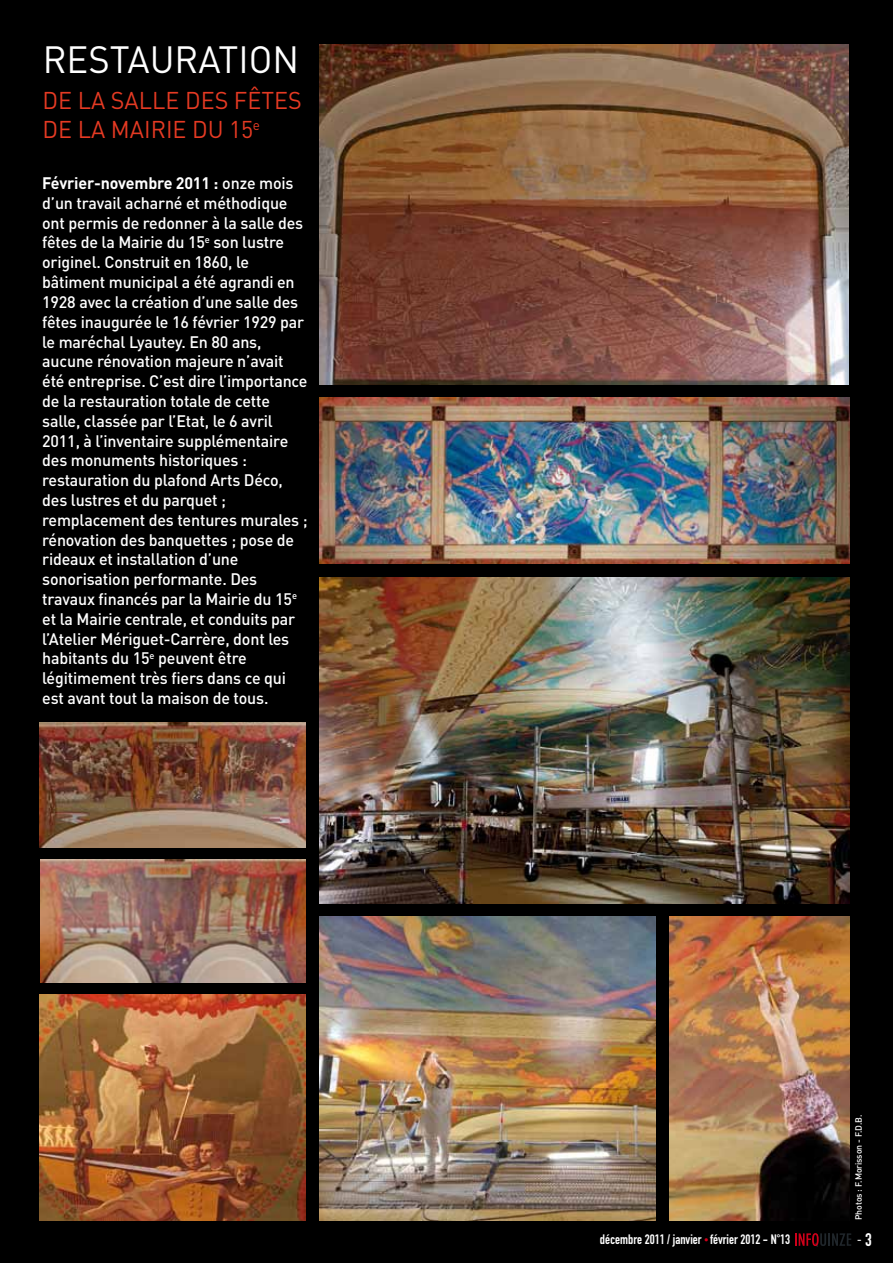
<style>
.page{position:relative;width:893px;height:1263px;background:#000}
.page>*{position:absolute;margin:0;border:0;box-sizing:border-box;transform-origin:0 0}
.t1{font:37.5px "DIN Pro";color:#fff}
.t2{font:24px/28.8px "DIN Pro";color:#e53a23}
.t3{font:500 16.5px/19.8px "DIN Pro";letter-spacing:-.01em;color:#fff}
.t4{font:13.5px "DIN Engschrift Std";color:#fff}
.t5{font:13.5px "Steinem";color:#fff}
.t6{font:500 9px "DIN Pro";letter-spacing:-.01em;color:#fff}
.s1{font-weight:700}
.s2{font-size:9px;color:#cf001a}
.s3{font-family:"DIN Engschrift Std";font-size:18px}
</style>
<div class="page">
<img style="left:41px;top:860px;width:264px;height:123px">
<img style="left:40px;top:723px;width:265px;height:125px">
<img style="left:319px;top:577px;width:531px;height:327px">
<img style="left:669px;top:917px;width:181px;height:303px">
<img style="left:40px;top:995px;width:265px;height:225px">
<img style="left:320px;top:398px;width:530px;height:166px">
<img style="left:319px;top:44px;width:529px;height:340px">
<img style="left:319px;top:917px;width:336px;height:303px">
<svg style="left:795px;top:1233px;width:56px;height:14px"></svg>
<h1 class="t1" style="left:43px;top:34px;width:258px">RESTAURATION</h1>
<h2 class="t2" style="left:43px;top:85px;width:261px">D E LA SALLE D ES FÊTES<br>DE LA MAIRIE DU 15<sup>E</sup></h2>
<p class="t3" style="left:42px;top:173px;width:267px"><span class="s1">Février-novembre 2011 :</span> onze mois d’un travail acharné et méthodique ont permis de redonner à la salle des fêtes de la Mairie du 15<sup>e</sup> son lustre originel. Construit en 1860, le bâtiment municipal a été agrandi en 1928 avec la création d’une salle des fêtes inaugurée le 16 février 1929 par le maréchal Lyautey. En 80 ans, aucune rénovation majeure n’avait été entreprise. C’est dire l’importance de la restauration totale de cette salle, classée par l’Etat, le 6 avril 2011, à l’inventaire supplémentaire des monuments historiques : restauration du plafond Arts Déco, des lustres et du parquet ; remplacement des tentures murales ; rénovation des banquettes ; pose de rideaux et installation d’une sonorisation performante. Des travaux financés par la Mairie du 15<sup>e </sup>et la Mairie centrale, et conduits par l’Atelier Mériguet-Carrère, dont les habitants du 15<sup>e</sup> peuvent être légitimement très fiers dans ce qui est avant tout la maison de tous.</p>
<p class="t6" style="left:852px;top:1220px;width:107px;rotate:-90deg">Photos : F.Morisson - F.D.B.</p>
<p class="t4" style="left:600px;top:1231px;width:192px">décembre 2011 / janvier <span class="s2">•</span> février 2012 - N°13</p>
<p class="t5" style="left:857px;top:1230px;width:16px">- <span class="s3">3</span></p>
</div>
